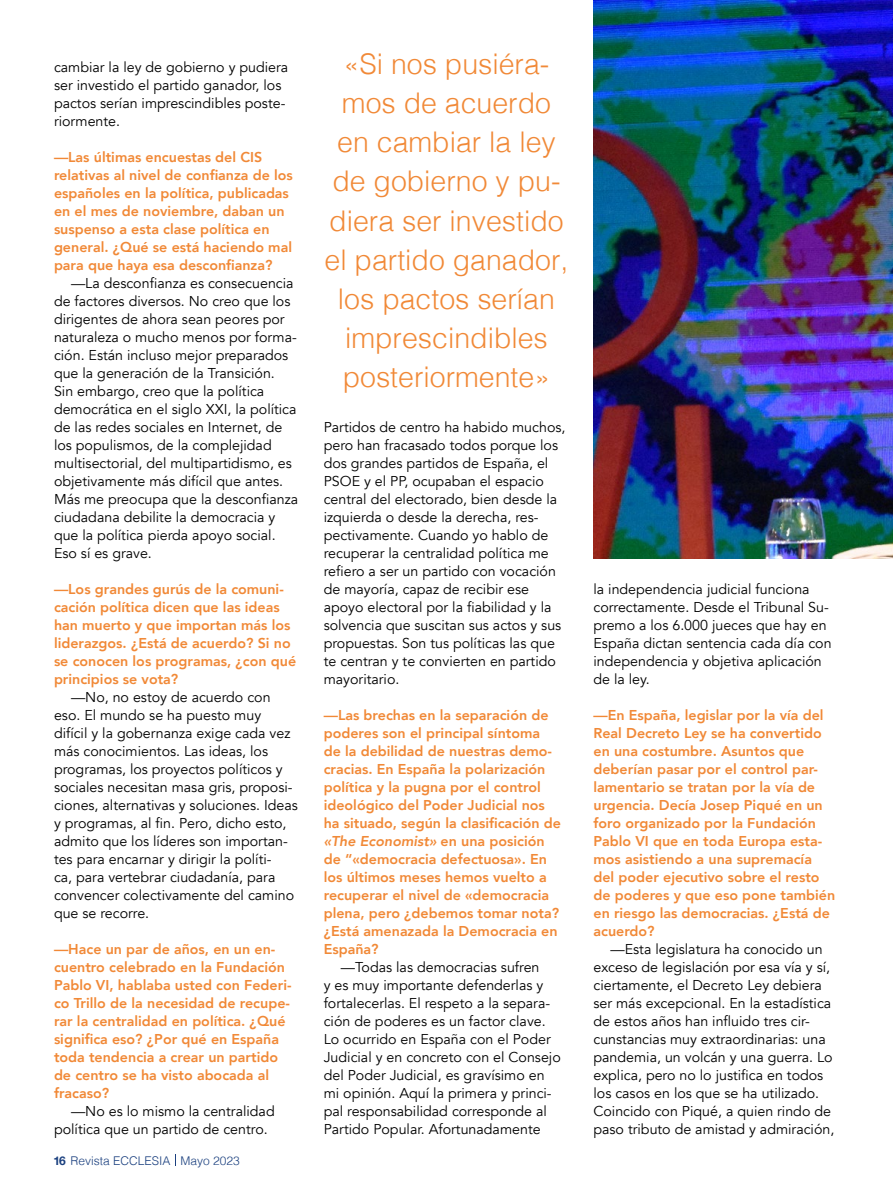
<style>
.page{position:relative;width:893px;height:1191px;background:#fff}
.page>*{position:absolute;margin:0;border:0;box-sizing:border-box;transform-origin:0 0}
.t1{font:300 28.5px/39px "Helvetica";color:#f18937;text-align:center}
.t2{font:14.25px/18px "Avenir";color:#000}
.t3{font:800 14.25px/18px "Avenir";color:#f18937}
.t4{font:300 12px "Helvetica";color:#1b407f}
.s1{font-family:"Helvetica Neue";font-weight:700}
.s2{font-style:italic}
</style>
<div class="page">
<img style="left:593px;top:0;width:300px;height:558px">
<svg style="left:175px;top:1154px;width:1px;height:12px"></svg>
<p class="t2" style="left:54px;top:58px;width:236px">cambiar la ley de gobierno y pudiera ser investido el partido ganador, los pactos serían imprescindibles poste&shy;riormente.</p>
<p class="t3" style="left:54px;top:148px;width:240px">—Las últimas encuestas del CIS relativas al nivel de confianza de los españoles en la política, publicadas en el mes de noviembre, daban un suspenso a esta clase política en general. ¿Qué se está haciendo mal para que haya esa desconfianza?</p>
<p class="t2" style="left:54px;top:274px;width:246px;text-indent:17px">—La desconfianza es consecuencia de factores diversos. No creo que los dirigentes de ahora sean peores por naturaleza o mucho menos por forma&shy;ción. Están incluso mejor preparados que la generación de la Transición.<br>Sin embargo, creo que la política democrática en el siglo XXI, la política de las redes sociales en Internet, de los populismos, de la complejidad multisectorial, del multipartidismo, es objetivamente más difícil que antes.<br>Más me preocupa que la desconfianza ciudadana debilite la democracia y que la política pierda apoyo social.<br>Eso sí es grave.</p>
<p class="t3" style="left:54px;top:580px;width:244px">—Los grandes gurús de la comuni&shy;cación política dicen que las ideas han muerto y que importan más los liderazgos. ¿Está de acuerdo? Si no se conocen los programas, ¿con qué principios se vota?</p>
<p class="t2" style="left:54px;top:688px;width:245px;text-indent:17px">—No, no estoy de acuerdo con eso. El mundo se ha puesto muy difícil y la gobernanza exige cada vez más conocimientos. Las ideas, los programas, los proyectos políticos y sociales necesitan masa gris, proposi&shy;ciones, alternativas y soluciones. Ideas y programas, al fin. Pero, dicho esto, admito que los líderes son importan&shy;tes para encarnar y dirigir la políti-<br>ca, para vertebrar ciudadanía, para convencer colectivamente del camino que se recorre.</p>
<p class="t3" style="left:54px;top:940px;width:239px">—Hace un par de años, en un en&shy;cuentro celebrado en la Fundación<br>Pablo VI, hablaba usted con Federi&shy;co Trillo de la necesidad de recupe&shy;rar la centralidad en política. ¿Qué significa eso? ¿Por qué en España toda tendencia a crear un partido de centro se ha visto abocada al fracaso?</p>
<p class="t2" style="left:54px;top:1102px;width:222px;text-indent:17px">—No es lo mismo la centralidad política que un partido de centro.</p>
<p class="t4" style="left:53px;top:1150px;width:188px"><span class="s1">16</span> Revista ECCLESIA Mayo 2023</p>
<h1 class="t1" style="left:325px;top:43px;width:245px">«Si nos pusiéra&shy;mos de acuerdo en cambiar la ley de gobierno y pu&shy;diera ser investido el partido ganador, los pactos serían imprescindibles posteriormente»</h1>
<p class="t2" style="left:324px;top:418px;width:243px">Partidos de centro ha habido muchos, pero han fracasado todos porque los dos grandes partidos de España, el PSOE y el PP, ocupaban el espacio central del electorado, bien desde la izquierda o desde la derecha, res&shy;pectivamente. Cuando yo hablo de recuperar la centralidad política me refiero a ser un partido con vocación de mayoría, capaz de recibir ese apoyo electoral por la fiabilidad y la solvencia que suscitan sus actos y sus propuestas. Son tus políticas las que te centran y te convierten en partido mayoritario.</p>
<p class="t3" style="left:324px;top:706px;width:239px">—Las brechas en la separación de poderes son el principal síntoma<br>de la debilidad de nuestras demo&shy;cracias. En España la polarización política y la pugna por el control ideológico del Poder Judicial nos ha situado, según la clasificación de <span class="s2">«The Economist»</span> en una posición de “«democracia defectuosa». En los últimos meses hemos vuelto a recuperar el nivel de «democracia plena, pero ¿debemos tomar nota? ¿Está amenazada la Democracia en<br>España?</p>
<p class="t2" style="left:324px;top:958px;width:239px;text-indent:17px">—Todas las democracias sufren<br>y es muy importante defenderlas y fortalecerlas. El respeto a la separa&shy;ción de poderes es un factor clave.<br>Lo ocurrido en España con el Poder Judicial y en concreto con el Consejo del Poder Judicial, es gravísimo en mi opinión. Aquí la primera y princi&shy;pal responsabilidad corresponde al Partido Popular. Afortunadamente</p>
<p class="t2" style="left:593px;top:580px;width:240px">la independencia judicial funciona correctamente. Desde el Tribunal Su&shy;premo a los 6.000 jueces que hay en<br>España dictan sentencia cada día con independencia y objetiva aplicación de la ley.</p>
<p class="t3" style="left:593px;top:706px;width:243px">—En España, legislar por la vía del<br>Real Decreto Ley se ha convertido en una costumbre. Asuntos que deberían pasar por el control par&shy;lamentario se tratan por la vía de urgencia. Decía Josep Piqué en un foro organizado por la Fundación<br>Pablo VI que en toda Europa esta&shy;mos asistiendo a una supremacía del poder ejecutivo sobre el resto de poderes y que eso pone también en riesgo las democracias. ¿Está de acuerdo?</p>
<p class="t2" style="left:593px;top:940px;width:242px;text-indent:17px">—Esta legislatura ha conocido un exceso de legislación por esa vía y sí, ciertamente, el Decreto Ley debiera ser más excepcional. En la estadística de estos años han influido tres cir&shy;cunstancias muy extraordinarias: una pandemia, un volcán y una guerra. Lo explica, pero no lo justifica en todos los casos en los que se ha utilizado.<br>Coincido con Piqué, a quien rindo de paso tributo de amistad y admiración,</p>
</div>
